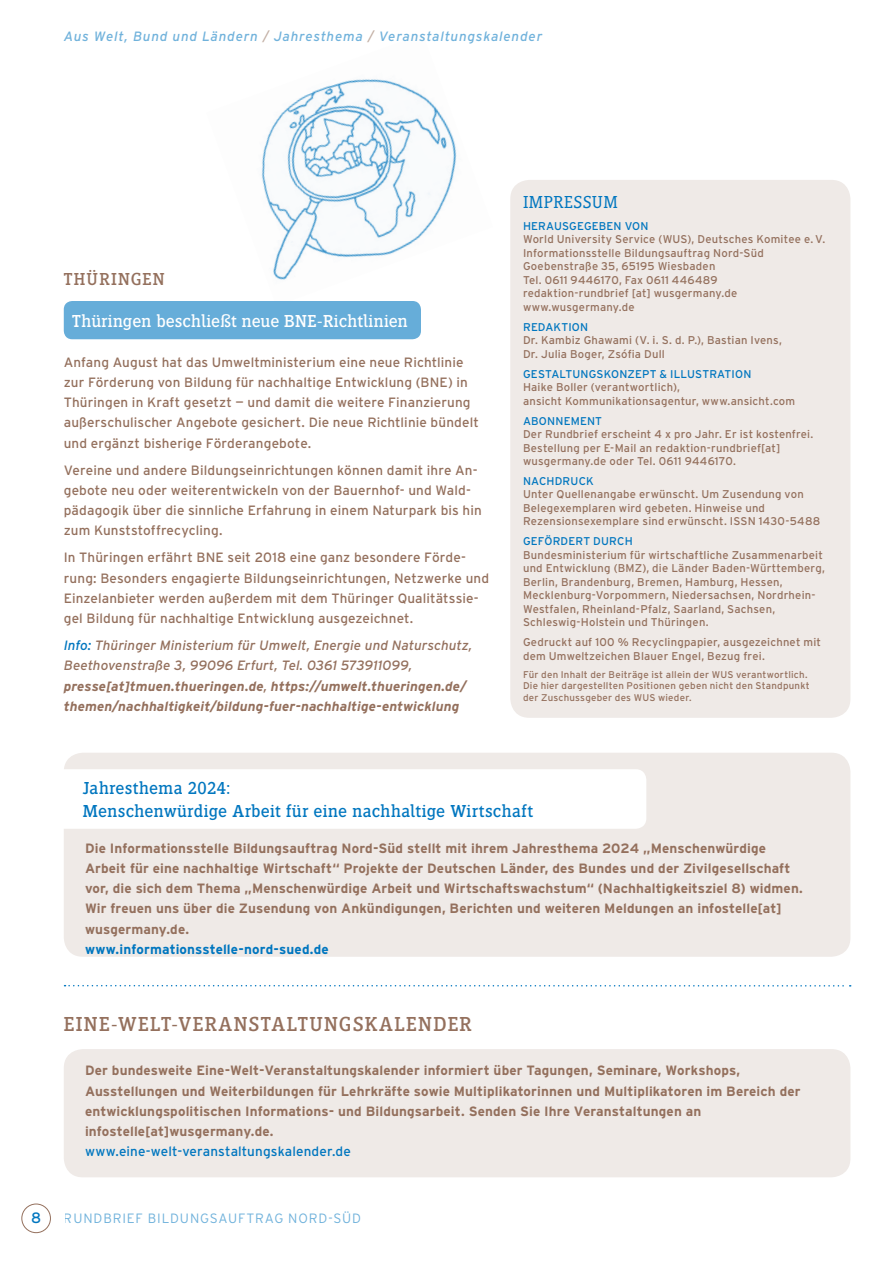
<style>
.page{position:relative;width:893px;height:1263px;background:#fff}
.page>*{position:absolute;margin:0;border:0;box-sizing:border-box;transform-origin:0 0}
.t1{font:21px "Siseriff LT Std";color:#94705d}
.t2{font:18px "Siseriff LT Std";letter-spacing:.02em;color:#0076bf}
.t3{font:18px "Siseriff LT Std";color:#fff}
.t4{font:18px "Siseriff LT Std";letter-spacing:.065em;color:#94705d}
.t5{font:300 18px "Siseriff LT Std";letter-spacing:.02em;color:#0076bf}
.t6{font:15px "Interstate";color:#0076bf}
.t7{font:700 13.5px/20.2px "Interstate";letter-spacing:.01em;color:#94705d}
.t8{font:13.5px/20.2px "Interstate";letter-spacing:.01em;color:#94705d}
.t9{font:italic 700 13.5px/20.2px "Interstate";letter-spacing:.01em;color:#94705d}
.t10{font:italic 13.5px "Interstate";letter-spacing:.055em;color:#3391cc}
.t11{font:13.5px "Interstate";letter-spacing:.01em;color:#0076bf}
.t12{font:700 13.5px "Interstate";letter-spacing:.01em;color:#0076bf}
.t13{font:300 13.5px "Interstate";letter-spacing:.065em;color:#3391cc}
.t14{font:11.25px/13.5px "Interstate";letter-spacing:.015em;color:#94705d}
.t15{font:11.25px "Interstate";letter-spacing:.01em;color:#0076bf}
.t16{font:9.75px/11.7px "Interstate";letter-spacing:.02em;color:#94705d}
.s1{color:#a98d7d}
.s2{font-weight:400;color:#0076bf}
.s3{font-weight:400}
</style>
<div class="page">
<div style="left:21px;top:1203px;width:30px;height:30px;border:1px solid #94705d;border-radius:50%"></div>
<img style="left:261px;top:79px;width:196px;height:226px">
<div style="left:64px;top:753px;width:786px;height:204px;background:#efeae7;border-radius:19px"></div>
<div style="left:64px;top:769px;width:582px;height:60px;background:#fff"></div>
<div style="left:64px;top:301px;width:357px;height:38px;background:#66add9;border-radius:9px"></div>
<div style="left:510px;top:180px;width:340px;height:538px;background:#efeae7;border-radius:19px"></div>
<svg style="left:65px;top:985px;width:786px;height:1px"></svg>
<div style="left:64px;top:1049px;width:786px;height:128px;background:#efeae7;border-radius:19px"></div>
<p class="t10" style="left:64px;top:28px;width:480px">Aus Welt, Bund und Ländern <span class="s1">/</span> Jahresthema <span class="s1">/</span> Veranstaltungskalender</p>
<h2 class="t4" style="left:64px;top:269px;width:102px">Thüringen</h2>
<h2 class="t3" style="left:72px;top:311px;width:337px">Thüringen beschließt neue BNE-Richtlinien</h2>
<p class="t8" style="left:64px;top:352px;width:417px">Anfang August hat das U mweltministerium eine neue Richtlinie zur Förderung von Bildung für nachhaltige Entwicklung (BN E) in Thüringen in Kraft gesetzt — und damit die weitere Finanzierung außerschulischer Angebote gesichert. Die neue Richtlinie bündelt und ergänzt bisherige Förderangebote.</p>
<p class="t8" style="left:64px;top:460px;width:420px">Vereine und andere Bildungseinrichtungen können damit ihre An&shy;gebote neu oder weiterentwickeln von der Bauernhof- und Wald&shy;pädagogik über die sinnliche Erfahrung in einem Naturpark bis hin zum Kunststoffrecycling.</p>
<p class="t8" style="left:64px;top:547px;width:427px">I n Thüringen erfährt BN E seit 2018 eine ganz besondere Förde&shy;rung: Besonders engagierte Bildungseinrichtungen, Netzwerke und Einzelanbieter werden außerdem mit dem Thüringer Qualitätssie&shy;gel Bildung für nachhaltige Entwicklung ausgezeichnet.</p>
<p class="t9" style="left:64px;top:635px;width:410px"><span class="s2">Info:</span> <span class="s3">Thüringer Ministerium für Umwelt, Energie und Naturschutz, Beethovenstraße 3, 99096 Erfurt, Tel. 0361 573911099, </span>presse[at]tmuen.thueringen.de<span class="s3">,</span> https://umwelt.thueringen.de/ themen/nachhaltigkeit/bildung-fuer-nachhaltige-entwicklung</p>
<h2 class="t5" style="left:523px;top:192px;width:96px">IMPRESSUM</h2>
<p class="t15" style="left:523px;top:220px;width:77px">Herausgegebe</p>
<p class="t15" style="left:614px;top:220px;width:36px">n von</p>
<p class="t14" style="left:523px;top:233px;width:304px">World U niversity Service (WUS), Deutsches Komitee e. V.<br>I nformationsstelle Bildungsauftrag Nord-Süd Goebenstraße 35, 65195 Wiesbaden<br>Tel. 0611 9446170, Fax 0611 446489 redaktion-rundbrief [at] wusgermany.de www.wusgermany.de</p>
<p class="t15" style="left:523px;top:320px;width:67px">Redaktion</p>
<p class="t14" style="left:523px;top:333px;width:260px">Dr. Kambiz Ghawami (V. i. S. d. P.), Bastian Ivens,<br>Dr. Julia Boger, Zsófia Dull</p>
<p class="t15" style="left:523px;top:367px;width:113px">Gestaltungskonzep</p>
<p class="t15" style="left:650px;top:367px;width:103px">t &amp; I llustration</p>
<p class="t14" style="left:523px;top:380px;width:274px">Haike Boller (verantwortlich),<br>ansicht Kommunikationsagentur, www.ansicht.com</p>
<p class="t15" style="left:523px;top:414px;width:25px">ABONN</p>
<p class="t15" style="left:564px;top:414px;width:32px">EMENT</p>
<p class="t14" style="left:523px;top:427px;width:292px">Der Rundbrief erscheint 4 x pro Jahr. Er ist kostenfrei.<br>Bestellung per E-Mail an redaktion-rundbrief[at] wusgermany.de oder Tel. 0611 9446170.</p>
<p class="t15" style="left:523px;top:475px;width:40px">NACHDRU</p>
<p class="t15" style="left:579px;top:475px;width:17px">CK</p>
<p class="t14" style="left:523px;top:488px;width:282px">U nter Quellenangabe erwünscht. U m Zusendung von<br>Belegexemplaren wird gebeten. Hinweise und<br>Rezensionsexemplare sind erwünscht. ISSN</p>
<p class="t14" style="left:759px;top:515px;width:63px">1430-5488</p>
<p class="t15" style="left:523px;top:535px;width:103px">Gefördert durch</p>
<p class="t14" style="left:523px;top:548px;width:303px">Bundesministerium für wirtschaftliche Zusammenarbeit und Entwicklung (BMZ), die Länder Baden-Württemberg, Berlin, Brandenburg, Bremen, Hamburg, Hessen, Mecklenburg-Vorpommern, N iedersachsen, Nordrhein-Westfalen, Rheinland-Pfalz, Saarland, Sachsen, Schleswig-Holstein und Thüringen.</p>
<p class="t14" style="left:523px;top:635px;width:300px">Gedruckt auf 100 % Recyclingpapier, ausgezeichnet mit dem U mweltzeichen Blauer Engel, Bezug frei.</p>
<p class="t16" style="left:523px;top:668px;width:288px">Für den I nhalt der Beiträge ist allein der WUS verantwortlich.<br>Die hier dargestellten Positionen geben nicht den Standpunkt der Zuschussgeber des WUS wieder.</p>
<h2 class="t2" style="left:9px;top:778px;width:28px">J</h2>
<h2 class="t2" style="left:90px;top:778px;width:142px">ahresthema 2024:</h2>
<h2 class="t2" style="left:9px;top:801px;width:46px">M</h2>
<h2 class="t2" style="left:98px;top:801px;width:436px">enschenwürdige Arbeit für eine nachhaltige Wirtschaft</h2>
<p class="t7" style="left:85px;top:838px;width:719px">Die Informationsstelle Bildungsauftrag Nord-Süd stellt mit ihrem Jahresthema 2024 „Menschenwürdige Arbeit für eine nachhaltige Wirtschaft“ Projekte der Deutschen Länder, des Bundes und der Zivilgesellschaft vor, die sich dem Thema „Menschenwürdige Arbeit und Wirtschaftswachstum“ (Nachhaltigkeitsziel 8) widmen.<br>Wir freuen uns über die Zusendung von Ankündigungen, Berichten und weiteren Meldungen an infostelle[at] wusgermany.de.</p>
<p class="t12" style="left:85px;top:941px;width:245px">www.informationsstelle-nord-sued.de</p>
<h1 class="t1" style="left:64px;top:1013px;width:13px">EINE</h1>
<h1 class="t1" style="left:111px;top:1013px;width:22px">-WELT</h1>
<h1 class="t1" style="left:171px;top:1013px;width:62px">-VERANSTALTUNGSKALENDE</h1>
<h1 class="t1" style="left:460px;top:1013px;width:14px">R</h1>
<p class="t7" style="left:85px;top:1060px;width:717px">Der bundesweite Eine-Welt-Veranstaltungskalender informiert über Tagungen, Seminare, Workshops, Ausstellungen und Weiterbildungen für Lehrkräfte sowie Multiplikatorinnen und Multiplikatoren im Bereich der entwicklungspolitischen Informations- und Bildungsarbeit. Senden Sie Ihre Veranstaltungen an infostelle[at]wusgermany.de.</p>
<p class="t11" style="left:85px;top:1144px;width:267px">www.eine-welt-veranstaltungskalender.de</p>
<h3 class="t6" style="left:31px;top:1209px;width:12px">8</h3>
<p class="t13" style="left:64px;top:1211px;width:299px">RUNDBRIEF BILDUNGSAUFTRAG NORD-SÜD</p>
</div>
